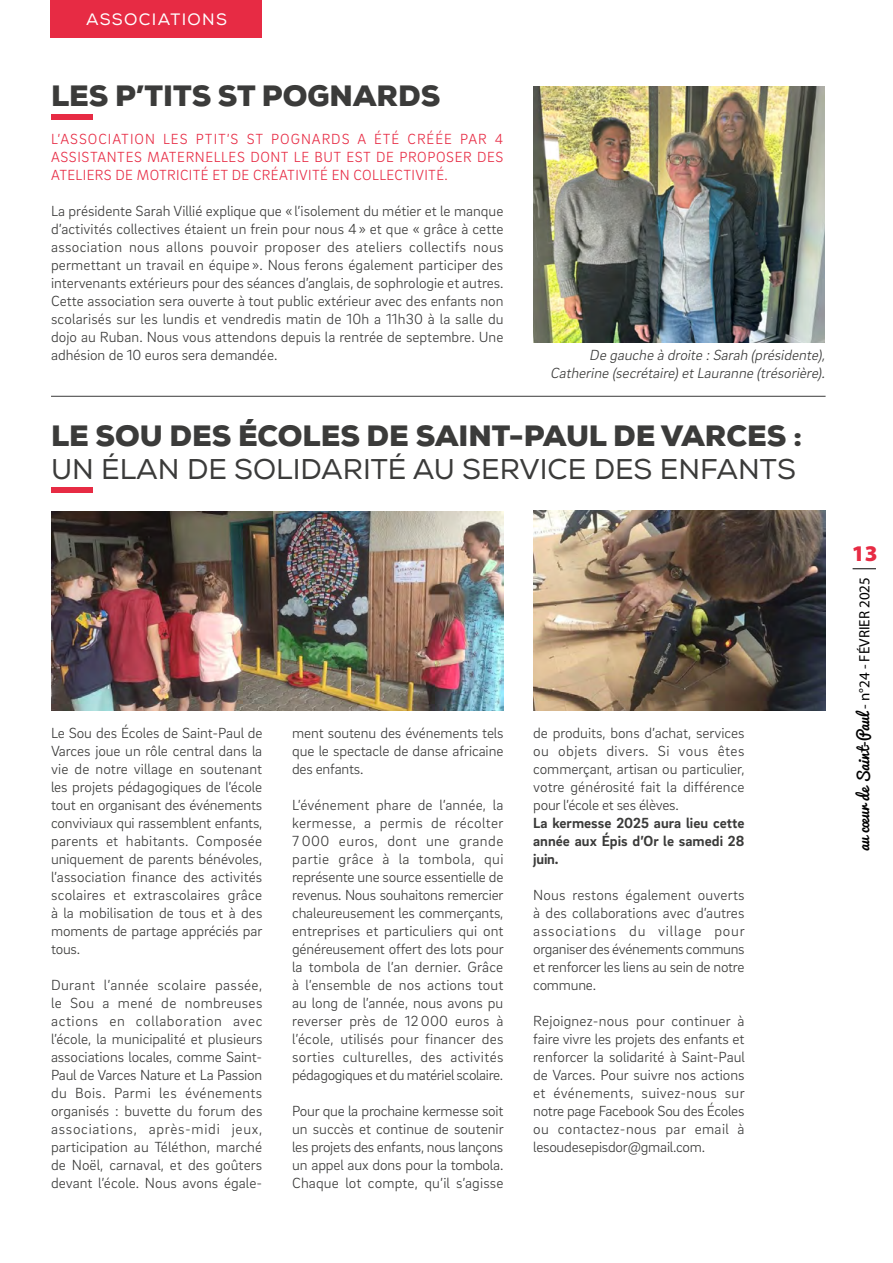
<style>
.page{position:relative;width:893px;height:1263px;background:#fff}
.page>*{position:absolute;margin:0;border:0;box-sizing:border-box;transform-origin:0 0}
.t1{font:900 28.5px "Nexa";color:#3b3b3a}
.t2{font:28.5px "Nexa";color:#3b3b3a}
.t3{font:900 22.5px "Myriad Pro";color:#e72b44}
.t4{font:16.5px "Nexa";letter-spacing:.08em;color:#fff}
.t5{font:300 15px/18px "Brix Sans";letter-spacing:-.005em;color:#3b3b3a;text-align:justify}
.t6{font:300 15px/18px "Brix Sans";letter-spacing:.025em;color:#e72b44;text-align:justify}
.t7{font:italic 300 15px/18px "Brix Sans";color:#3b3b3a;text-align:right}
.t8{font:700 15px/18px "Brix Sans";color:#3b3b3a;text-align:justify}
.t9{font:15px "Pacifico";color:#000}
.s1{font-family:"Myriad Pro"}
</style>
<div class="page">
<hr style="left:51px;top:396px;width:775px;height:1px;background:#3b3b3a">
<svg style="left:853px;top:568px;width:23px;height:1px"></svg>
<div style="left:51px;top:114px;width:42px;height:6px;background:#e72b44"></div>
<div style="left:51px;top:487px;width:42px;height:5px;background:#e72b44"></div>
<div style="left:50px;top:0;width:212px;height:37px;background:#e72b44"></div>
<img style="left:533px;top:87px;width:292px;height:255px">
<img style="left:533px;top:510px;width:293px;height:200px">
<img style="left:51px;top:511px;width:452px;height:199px">
<p class="t4" style="left:86px;top:10px;width:143px">ASSOCIATIONS</p>
<h1 class="t1" style="left:51px;top:77px;width:391px">LES P’TITS ST POGNARDS</h1>
<p class="t6" style="left:51px;top:129px;width:454px">L’ASSOCIATION LES PTIT’S ST POGNARDS A ÉTÉ CRÉÉE PAR 4<br>ASSISTANTES MATERNELLES DONT LE BUT EST DE PROPOSER DES ATELIERS DE MOTRICITÉ ET DE CRÉATIVITÉ EN COLLECTIVITÉ.</p>
<p class="t5" style="left:51px;top:201px;width:454px">La présidente Sarah Villié explique que « l’isolement du métier et le manque d’activités collectives étaient un frein pour nous 4» et que « grâce à cette association nous allons pouvoir proposer des ateliers collectifs nous permettant un travail en équipe ». Nous ferons également participer des intervenants extérieurs pour des séances d’anglais, de sophrologie et autres.<br>Cette association sera ouverte à tout public extérieur avec des enfants non scolarisés sur les lundis et vendredis matin de 10h a 11h30 à la salle du dojo au Ruban. Nous vous attendons depuis la rentrée de septembre. Une adhésion de 10 euros sera demandée.</p>
<p class="t7" style="left:550px;top:346px;width:280px">De gauche à droite :Sarah (présidente),<br>Catherine (secrétaire)etLauranne (trésorière).</p>
<h1 class="t1" style="left:51px;top:417px;width:753px">LE SOU DES ÉCOLES DE SAINT-PAUL DE VARCES :</h1>
<h1 class="t2" style="left:51px;top:452px;width:746px">UN ÉLAN DE SOLIDARITÉ AU SERVICE DES ENFANTS</h1>
<p class="t5" style="left:51px;top:723px;width:213px">Le Sou des Écoles de Saint-Paul de Varces joue un rôle central dans la vie de notre village en soutenant les projets pédagogiques de l’école tout en organisant des événements conviviaux qui rassemblent enfants, parents et habitants. Composée uniquement de parents bénévoles, l’association finance des activités scolaires et extrascolaires grâce à la mobilisation de tous et à des moments de partage appréciés par tous.</p>
<p class="t5" style="left:51px;top:975px;width:213px">Durant l’année scolaire passée, le Sou a mené de nombreuses actions en collaboration avec l’école, la municipalité et plusieurs associations locales, comme Saint-Paul de Varces Nature et La Passion du Bois. Parmi les événements organisés : buvette du forum des associations, après-midi jeux, participation au Téléthon, marché de Noël, carnaval, et des goûters devant l’école. Nous avons égale-</p>
<p class="t5" style="left:292px;top:723px;width:213px">ment soutenu des événements tels que le spectacle de danse africaine des enfants.</p>
<p class="t5" style="left:292px;top:795px;width:213px">L’événement phare de l’année, la kermesse, a permis de récolter 7 000 euros, dont une grande partie grâce à la tombola, qui représente une source essentielle de revenus. Nous souhaitons remercier chaleureusement les commerçants, entreprises et particuliers qui ont généreusement offert des lots pour la tombola de l’an dernier. Grâce à l’ensemble de nos actions tout au long de l’année, nous avons pu reverser près de 12 000 euros à l’école, utilisés pour financer des sorties culturelles, des activités pédagogiques et du matériel scolaire.</p>
<p class="t5" style="left:292px;top:1101px;width:213px">Pour que la prochaine kermesse soit un succès et continue de soutenir les projets des enfants, nous lançons un appel aux dons pour la tombola.<br>Chaque lot compte, qu’il s’agisse</p>
<p class="t5" style="left:533px;top:723px;width:213px">de produits, bons d’achat, services ou objets divers. Si vous êtes commerçant, artisan ou particulier, votre générosité fait la différence pour l’école et ses élèves.</p>
<p class="t8" style="left:533px;top:813px;width:213px">La kermesse 2025 aura lieu cette année aux Épis d’Or le samedi 28 juin.</p>
<p class="t5" style="left:533px;top:885px;width:213px">Nous restons également ouverts à des collaborations avec d’autres associations du village pour organiser des événements communs et renforcer les liens au sein de notre commune.</p>
<p class="t5" style="left:533px;top:1011px;width:213px">Rejoignez-nous pour continuer à faire vivre les projets des enfants et renforcer la solidarité à Saint-Paul de Varces. Pour suivre nos actions et événements, suivez-nous sur notre page Facebook Sou des Écoles ou contactez-nous par email à lesoudesepisdor@gmail.com.</p>
<h2 class="t3" style="left:852px;top:541px;width:27px">13</h2>
<p class="t9" style="left:850px;top:851px;width:275px;rotate:-90deg">au cœur de Saint-Paul <span class="s1">- n°24 - FÉVRIER 2025</span></p>
</div>
